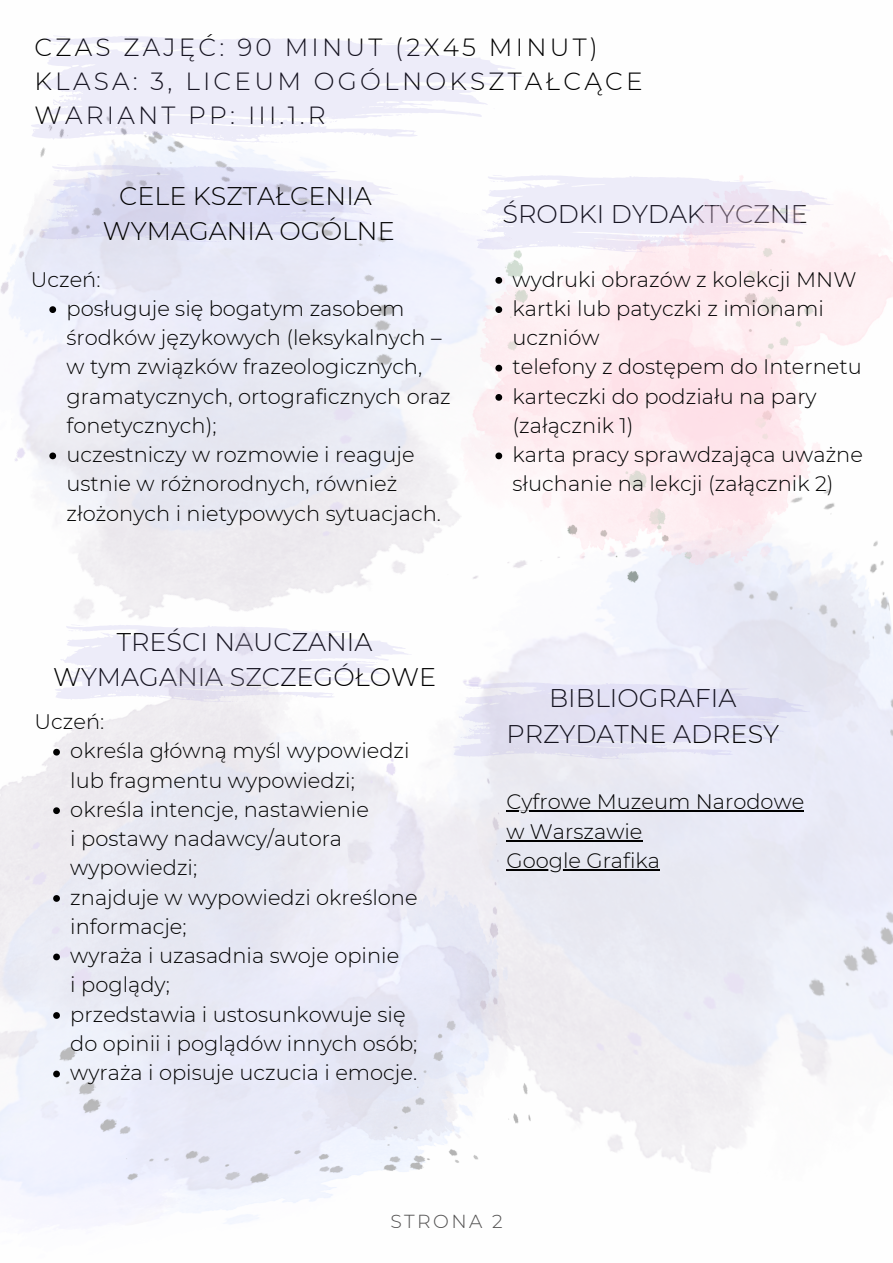
<style>
.page{position:relative;width:893px;height:1263px;background:#fff}
.page>*{position:absolute;margin:0;border:0;box-sizing:border-box;transform-origin:0 0}
.t1{font:300 25.5px/35.4px "Montserrat";color:#000;text-align:center}
.t2{font:300 24.83px/34.3px "Montserrat";letter-spacing:.13em;color:#000}
.t3{font:300 21px/29.2px "Montserrat";color:#000}
.t4{font:300 18.83px "Montserrat";letter-spacing:.13em;color:#515050}
</style>
<div class="page">
<img style="left:312px;top:484px;width:581px;height:689px">
<svg style="left:41px;top:165px;width:357px;height:77px"></svg>
<img style="left:448px;top:209px;width:445px;height:374px">
<hr style="left:506px;top:810px;width:298px;height:2px;background:#000">
<hr style="left:506px;top:840px;width:136px;height:1px;background:#000">
<hr style="left:506px;top:869px;width:154px;height:2px;background:#000">
<img style="left:0;top:620px;width:530px;height:606px">
<svg style="left:53px;top:749px;width:7px;height:6px"></svg>
<svg style="left:53px;top:807px;width:7px;height:7px"></svg>
<svg style="left:53px;top:895px;width:7px;height:7px"></svg>
<svg style="left:53px;top:953px;width:7px;height:7px"></svg>
<svg style="left:53px;top:1012px;width:7px;height:7px"></svg>
<svg style="left:53px;top:1070px;width:7px;height:7px"></svg>
<svg style="left:476px;top:175px;width:358px;height:77px"></svg>
<svg style="left:495px;top:277px;width:7px;height:7px"></svg>
<svg style="left:495px;top:306px;width:7px;height:7px"></svg>
<svg style="left:495px;top:365px;width:7px;height:6px"></svg>
<svg style="left:495px;top:394px;width:7px;height:7px"></svg>
<svg style="left:495px;top:452px;width:7px;height:7px"></svg>
<svg style="left:49px;top:306px;width:7px;height:7px"></svg>
<svg style="left:49px;top:452px;width:7px;height:7px"></svg>
<svg style="left:31px;top:35px;width:493px;height:108px;fill:#edecf9"></svg>
<svg style="left:55px;top:624px;width:357px;height:78px"></svg>
<svg style="left:453px;top:682px;width:357px;height:77px;background:#e4e3f3"></svg>
<h1 class="t2" style="left:35px;top:30px;width:609px">CZAS ZAJĘĆ: 90 MINUT (2X45 MINUT)<br>KLASA: 3, LICEUM OGÓLNOKSZTAŁCĄCE<br>WARIANT PP: III.1.R</h1>
<p class="t1" style="left:103px;top:178px;width:293px">CELE KSZTAŁCENIA<br>WYMAGANIA OGÓLNE</p>
<h2 class="t3" style="left:31px;top:264px;width:71px">Uczeń:</h2>
<p class="t3" style="left:66px;top:294px;width:386px">posługuje się bogatym zasobem środków językowych (leksykalnych – w tym związków frazeologicznych, gramatycznych, ortograficznych oraz fonetycznych);</p>
<p class="t3" style="left:66px;top:440px;width:376px">uczestniczy w rozmowie i reaguje ustnie w różnorodnych, również złożonych i nietypowych sytuacjach.</p>
<p class="t1" style="left:53px;top:624px;width:385px">TREŚCI NAUCZANIA<br>WYMAGANIA SZCZEGÓŁOWE</p>
<h1 class="t3" style="left:35px;top:707px;width:71px">Uczeń:</h1>
<h1 class="t3" style="left:70px;top:736px;width:341px">określa główną myśl wypowiedzi lub fragmentu wypowiedzi;</h1>
<p class="t3" style="left:70px;top:795px;width:300px">określa intencje, nastawienie i postawy nadawcy/autora wypowiedzi;</p>
<p class="t3" style="left:70px;top:882px;width:349px">znajduje w wypowiedzi określone informacje;</p>
<h1 class="t3" style="left:70px;top:941px;width:330px">wyraża i uzasadnia swoje opinie i poglądy;</h1>
<p class="t3" style="left:70px;top:999px;width:348px">przedstawia i ustosunkowuje się do opinii i poglądów innych osób;</p>
<p class="t3" style="left:70px;top:1058px;width:348px">wyraża i opisuje uczucia i emocje.</p>
<p class="t1" style="left:502px;top:196px;width:307px">ŚRODKI DYDAKTYCZNE</p>
<p class="t3" style="left:512px;top:264px;width:345px">wydruki obrazów z kolekcji MNW</p>
<p class="t3" style="left:512px;top:294px;width:313px">kartki lub patyczki z imionami uczniów</p>
<p class="t3" style="left:512px;top:352px;width:351px">telefony z dostępem do Internetu</p>
<p class="t3" style="left:512px;top:381px;width:306px">karteczki do podziału na pary (załącznik 1)</p>
<p class="t3" style="left:512px;top:440px;width:352px">karta pracy sprawdzająca uważne słuchanie na lekcji (załącznik 2)</p>
<h1 class="t1" style="left:506px;top:680px;width:274px">BIBLIOGRAFIA<br>PRZYDATNE ADRESY</h1>
<p class="t3" style="left:506px;top:787px;width:299px">Cyfrowe Muzeum Narodowe w Warszawie</p>
<p class="t3" style="left:506px;top:846px;width:155px">Google Grafika</p>
<h2 class="t4" style="left:390px;top:1210px;width:114px">STRONA 2</h2>
</div>
